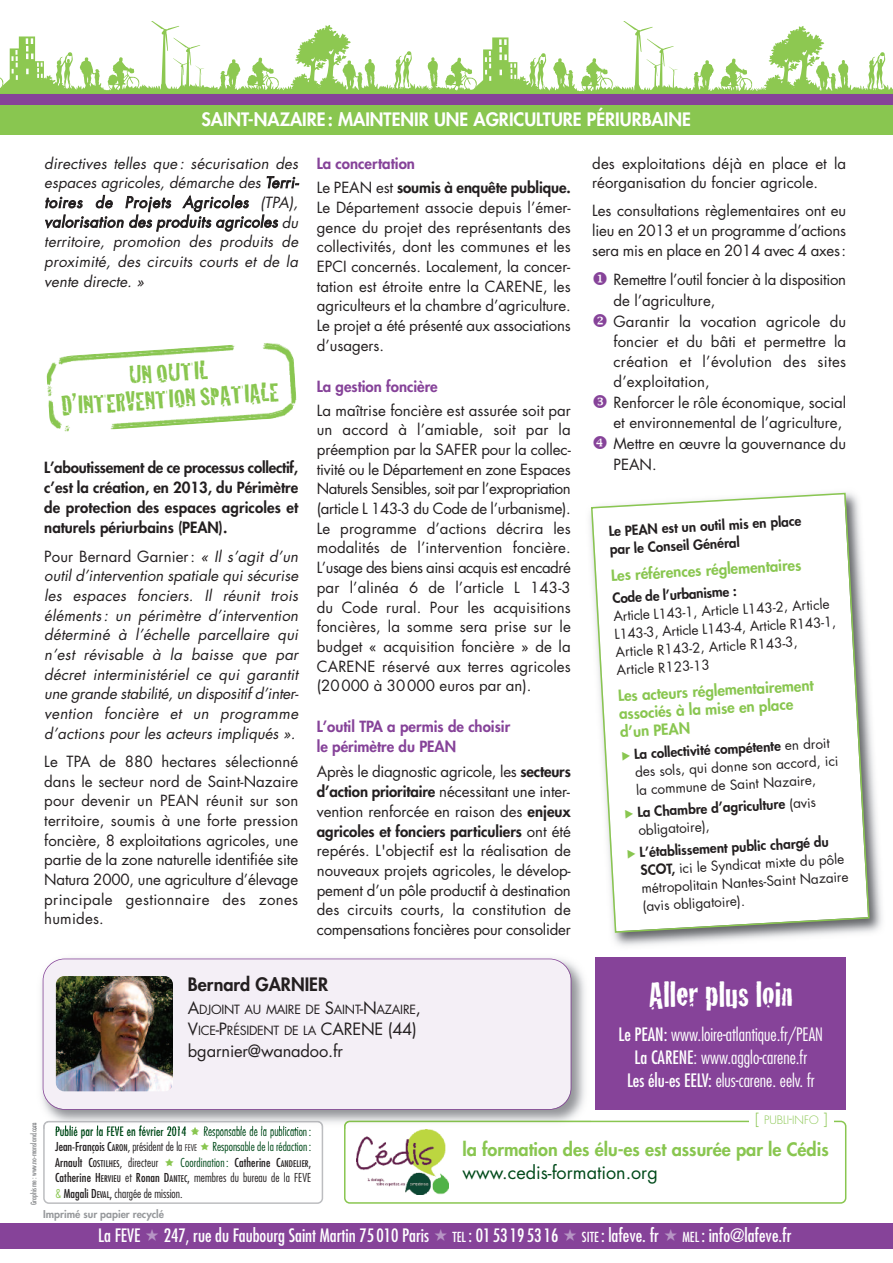
<style>
.page{position:relative;width:893px;height:1263px;background:#fff}
.page>*{position:absolute;margin:0;border:0;box-sizing:border-box;transform-origin:0 0}
.t1{font:36px "Cracked";color:#fff}
.t2{font:27px/26.5px "Cracked";color:#89c650;text-align:center}
.t3{font:300 condensed 18px/23.2px "Futura";color:#fff;text-align:center}
.t4{font:condensed 18px "Futura";color:#fff}
.t5{font:800 18px "Futura";color:#fff}
.t6{font:800 18px "Futura";color:#89c650}
.t7{font:18px "Futura";color:#004a1a}
.t8{font:800 18px "Futura";color:#231f20}
.t9{font:16.5px "Futura";letter-spacing:-.01em;color:#231f20}
.t10{font:15px/19.6px "Futura";color:#231f20;text-align:justify}
.t11{font:italic 15px/19.6px "Futura";letter-spacing:.01em;color:#231f20;text-align:justify}
.t12{font:800 15px/20px "Futura";color:#231f20;text-align:justify}
.t13{font:800 15px/18.1px "Futura";color:#89c650}
.t14{font:800 15px/20px "Futura";color:#864399}
.t15{font:15px/20.4px "Futura";letter-spacing:-.02em;color:#231f20}
.t16{font:13.5px/18px "Futura";color:#231f20}
.t17{font:800 13.5px/18.1px "Futura";color:#231f20}
.t18{font:12.3px/21.6px "Futura";letter-spacing:-.02em;color:#231f20}
.t19{font:300 condensed 12px/15.5px "Futura";letter-spacing:.01em;color:#231f20;text-align:justify}
.t20{font:300 condensed 12px "Futura";letter-spacing:.005em;color:#004a1a}
.t21{font:condensed 12px "Futura";color:#231f20}
.t22{font:condensed 12px "Futura";letter-spacing:.005em;color:#004a1a}
.t23{font:300 11.25px "Futura";color:#89c650}
.t24{font:800 10.5px "Futura";color:#97999c}
.t25{font:condensed 7.5px "Futura";letter-spacing:.005em;color:#808285}
.s1{font-style:normal}
.s2{color:#864399}
.s3{font-weight:400}
.s4{font-weight:800}
.s5{font-size:16.5px}
.s6{color:#89c650}
.s7{font-size:9px}
.s8{font-weight:300}
.s9{font-weight:300;font-size:9px}
.s10{font-weight:400;font-size:9px}
.s11{color:#004a1a}
.s12{font-size:15px}
.s13{font-size:13.5px}
</style>
<div class="page">
<div style="left:0;top:92px;width:893px;height:42px;background:#89c650"></div>
<div style="left:0;top:95px;width:893px;height:10px;background:#864399"></div>
<svg style="left:0;top:21px;width:893px;height:71px"></svg>
<div style="left:0;top:1224px;width:893px;height:25px;background:#864399"></div>
<img style="left:36px;top:958px;width:555px;height:171px">
<svg style="left:344px;top:1121px;width:502px;height:83px"></svg>
<div style="left:43px;top:959px;width:528px;height:150px;background:#f4eff6;border-radius:21px"></div>
<div style="left:43px;top:958px;width:528px;height:152px;border:2px solid #864399;border-radius:22px"></div>
<img style="left:56px;top:976px;width:117px;height:115px;border-radius:9px">
<div style="left:595px;top:957px;width:251px;height:153px;background:#864399"></div>
<img style="left:613px;top:713px;width:269px;height:233px">
<svg style="left:590px;top:492px;width:280px;height:442px"></svg>
<img style="left:46px;top:343px;width:251px;height:89px">
<svg style="left:43px;top:1121px;width:280px;height:83px"></svg>
<p class="t5" style="left:201px;top:110px;width:491px">SAINT-NAZAIRE : MAINTENIR UNE AGRICULTURE PÉRIURBAINE</p>
<p class="t11" style="left:44px;top:155px;width:256px">directives telles que : sécurisation des espaces agricoles, démarche des Terri&shy;toires de Projets Agricoles (TPA), valorisation des produits agricoles du territoire, promotion des produits de proximité, des circuits courts et de la vente directe. »</p>
<h2 class="t2" style="left:59px;top:366px;width:219px;rotate:-4deg">Un oUtil d’intervention spatiale</h2>
<p class="t12" style="left:44px;top:459px;width:255px">L’aboutissement de ce processus collectif, c’est la création, en 2013, du Périmètre de protection des espaces agricoles et naturels périurbains (PEAN).</p>
<p class="t11" style="left:44px;top:548px;width:256px"><span class="s1">Pour Bernard Garnier:</span> « Il s’agit d’un outil d’intervention spatiale qui sécurise les espaces fonciers. Il réunit trois éléments: un périmètre d’intervention déterminé à l’échelle parcellaire qui n’est révisable à la baisse que par décret interministériel ce qui garantit une grande stabilité, un dispositif d’inter&shy;vention foncière et un programme d’actions pour les acteurs impliqués ».</p>
<p class="t10" style="left:44px;top:753px;width:255px">Le TPA de 880 hectares sélectionné dans le secteur nord de Saint-Nazaire pour devenir un PEAN réunit sur son territoire, soumis à une forte pression foncière, 8 exploitations agricoles, une partie de la zone naturelle identifiée site Natura 2000, une agriculture d’élevage principale gestionnaire des zones humides.</p>
<p class="t12" style="left:317px;top:152px;width:255px;line-height:24.3px"><span class="s2">La concertation<br></span><span class="s3">Le PEAN est</span> soumis à enquête publique.</p>
<p class="t10" style="left:317px;top:199px;width:255px">Le Département associe depuis l’émer&shy;gence du projet des représentants des collectivités, dont les communes et les EPCI concernés. Localement, la concer&shy;tation est étroite entre la CARENE, les agriculteurs et la chambre d’agriculture.<br>Le projet a été présenté aux associations d’usagers.</p>
<p class="t14" style="left:317px;top:377px;width:122px">La gestion foncière</p>
<p class="t10" style="left:317px;top:402px;width:255px">La maîtrise foncière est assurée soit par un accord à l’amiable, soit par la préemption par la SAFER pour la collec&shy;tivité ou le Département en zone Espaces Naturels Sensibles, soit par l’expropriation (article L 143-3 du Code de l’urbanisme).<br>Le programme d’actions décrira les modalités de l’intervention foncière.<br>L’usage des biens ainsi acquis est encadré par l’alinéa 6 de l’article L 143-3 du Code rural. Pour les acquisitions foncières, la somme sera prise sur le budget « acquisition foncière » de la CARENE réservé aux terres agricoles (20000 à 30000 euros par an).</p>
<p class="t14" style="left:317px;top:718px;width:195px">L’outil TPA a permis de choisir le périmètre du PEAN</p>
<p class="t10" style="left:317px;top:762px;width:256px">Après le diagnostic agricole, les <span class="s4">secteurs d’action prioritaire</span> nécessitant une inter&shy;vention renforcée en raison des <span class="s4">enjeux agricoles et fonciers particuliers</span> ont été repérés. L'objectif est la réalisation de nouveaux projets agricoles, le dévelop&shy;pement d’un pôle productif à destination des circuits courts, la constitution de compensations foncières pour consolider</p>
<p class="t8" style="left:188px;top:976px;width:142px">Bernard GARNIER</p>
<p class="t18" style="left:188px;top:999px;width:234px"><span class="s5">A</span>DJOINT AU MAIRE DE <span class="s5">S</span>AINT<span class="s5">-N</span>AZAIRE<span class="s5">,<br>V</span>ICE<span class="s5">-P</span>RÉSIDENT DE LA <span class="s5">CARENE (44)</span></p>
<p class="t9" style="left:188px;top:1043px;width:156px">bgarnier@wanadoo.fr</p>
<p class="t10" style="left:592px;top:155px;width:255px">des exploitations déjà en place et la réorganisation du foncier agricole.</p>
<p class="t10" style="left:592px;top:202px;width:255px">Les consultations règlementaires ont eu lieu en 2013 et un programme d’actions sera mis en place en 2014 avec 4 axes:</p>
<p class="t15" style="left:613px;top:271px;width:234px;text-indent:-21px"><span class="s2">◆</span> Remettre l’outil foncier à la disposition de l’agriculture,</p>
<p class="t10" style="left:613px;top:313px;width:234px;text-indent:-21px"><span class="s2">❖</span> Garantir la vocation agricole du foncier et du bâti et permettre la création et l’évolution des sites d’exploitation,</p>
<p class="t10" style="left:613px;top:393px;width:234px;line-height:20.7px;text-align:left">Renforcer le rôle économique, social et environnemental de l’agriculture,<br>Mettre en œuvre la gouvernance du<br>PEAN.</p>
<p class="t17" style="left:608px;top:523px;width:194px;rotate:-3deg">Le PEAN est un outil mis en place par le Conseil Général</p>
<p class="t13" style="left:611px;top:567px;width:192px;rotate:-3deg">Les références réglementaires</p>
<p class="t17" style="left:612px;top:590px;width:126px;rotate:-3deg">Code de l’urbanisme :</p>
<p class="t16" style="left:613px;top:608px;width:223px;rotate:-3deg">Article L143-1, Article L143-2, Article L143-3, Article L143-4, Article R143-1, Article R143-2, Article R143-3, Article R123-13</p>
<p class="t13" style="left:618px;top:688px;width:197px;rotate:-3deg">Les acteurs réglementairement associés à la mise en place d’un PEAN</p>
<p class="t16" style="left:634px;top:746px;width:205px;text-indent:-13px;rotate:-3deg"><span class="s6">◆</span> <span class="s4">La collectivité compétente</span> en droit des sols, qui donne son accord, ici la commune de Saint Nazaire,</p>
<p class="t17" style="left:637px;top:804px;width:180px;text-indent:-13px;rotate:-3deg"><span class="s6">◆</span> La Chambre d’agriculture <span class="s3">(avis obligatoire),</span></p>
<p class="t16" style="left:639px;top:844px;width:209px;text-indent:-13px;rotate:-3deg"><span class="s6">◆</span> <span class="s4">L’établissement public chargé du<br>SCOT,</span> ici le Syndicat mixte du pôle métropolitain Nantes-Saint Nazaire (avis obligatoire).</p>
<h1 class="t1" style="left:649px;top:976px;width:146px">aller plus loin</h1>
<p class="t3" style="left:618px;top:1023px;width:206px"><span class="s3">Le PEAN:</span> www.loire-atlantique.fr/PEAN<br><span class="s3">La CARENE</span>: www.agglo-carene.fr<br><span class="s3">Les élu-es EELV:</span> elus-carene. eelv. fr</p>
<p class="t25" style="left:30px;top:1205px;width:84px;rotate:-90deg">Graphisme: www.no-mansland.com</p>
<p class="t22" style="left:55px;top:1125px;width:133px">Publié par la FEVE en février 2014</p>
<p class="t20" style="left:204px;top:1126px;width:109px">Responsable de la publication:</p>
<p class="t21" style="left:55px;top:1141px;width:144px">Jean-François C<span class="s7">ARON</span><span class="s8">, président de la</span> <span class="s9">FEVE</span></p>
<p class="t20" style="left:213px;top:1141px;width:100px">Responsable de la rédaction:</p>
<p class="t19" style="left:55px;top:1155px;width:105px"><span class="s3">Arnault C</span><span class="s10">OSTILHES</span>, directeur</p>
<p class="t19" style="left:55px;top:1155px;width:258px;text-indent:125px"><span class="s11">Coordination:</span> <span class="s3">Catherine C</span><span class="s10">ANDELIER</span><span class="s3">, Catherine H</span><span class="s10">ERVIEU</span> et <span class="s3">Ronan D</span><span class="s10">ANTEC</span><span class="s3">,</span> membres du bureau de la FEVE <span class="s6">&amp;</span> <span class="s3">Magali D</span><span class="s10">EVAL</span><span class="s3">,</span> chargée de mission.</p>
<p class="t24" style="left:43px;top:1209px;width:122px">Imprimé sur papier recyclé</p>
<p class="t23" style="left:755px;top:1115px;width:74px"><span class="s12">[</span> PUBLI<span class="s12">-</span>INFO <span class="s12">]</span></p>
<p class="t6" style="left:462px;top:1140px;width:368px">la formation des élu-es est assurée par le Cédis</p>
<p class="t7" style="left:462px;top:1164px;width:197px">www.cedis-formation.org</p>
<p class="t4" style="left:98px;top:1227px;width:44px">La FEVE</p>
<p class="t4" style="left:164px;top:1227px;width:267px">247, rue du Faubourg Saint Martin 75 010 Paris</p>
<p class="t4" style="left:453px;top:1227px;width:107px"><span class="s13">TEL</span> : 01 53 19 53 16</p>
<p class="t4" style="left:582px;top:1227px;width:79px"><span class="s13">SITE</span> : lafeve. fr</p>
<p class="t4" style="left:682px;top:1227px;width:111px"><span class="s13">MEL</span> : info@lafeve.fr</p>
</div>
